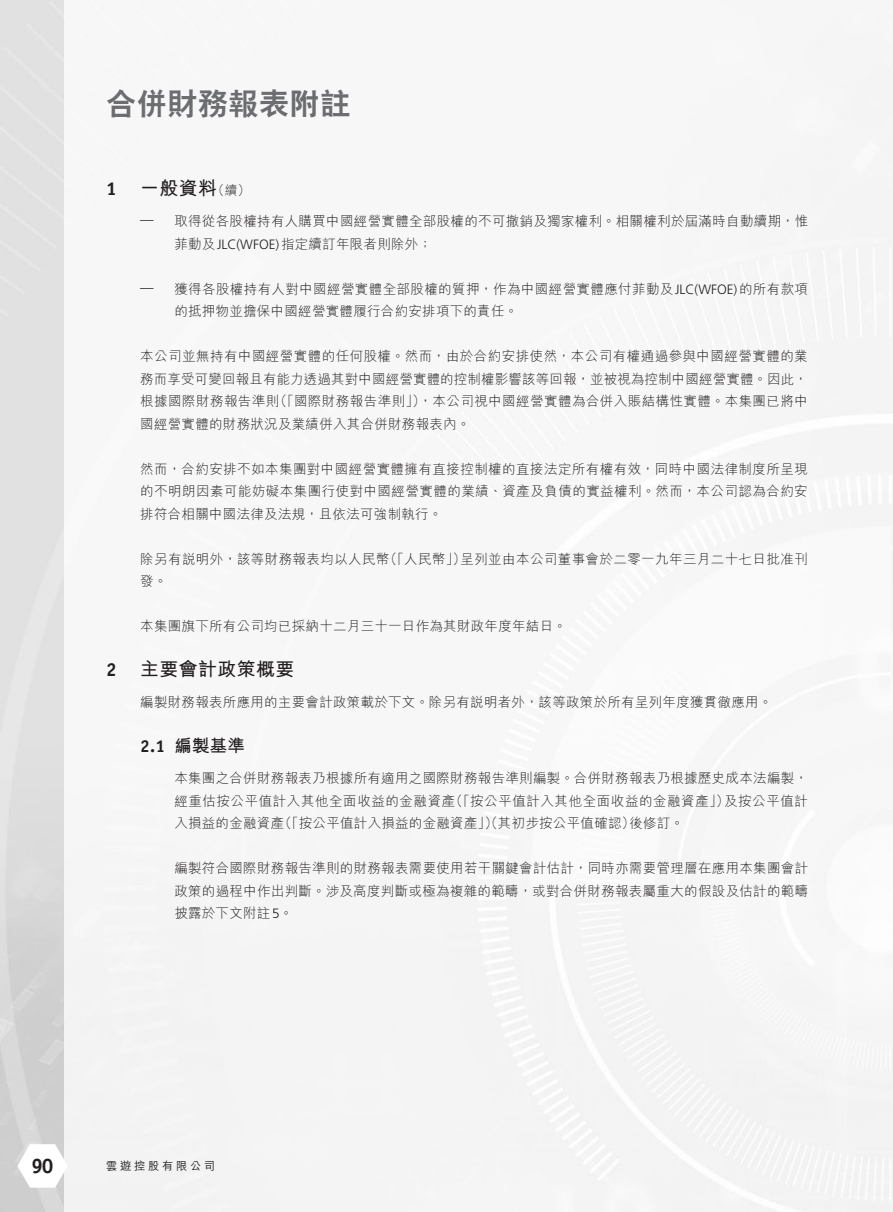
<style>
.page{position:relative;width:893px;height:1212px;background:#fff}
.page>*{position:absolute;margin:0;border:0;box-sizing:border-box;transform-origin:0 0}
.t1{font:800 30px "C Hei 2 HK";letter-spacing:.02em;color:#6c6d70}
.t2{font:700 21px "Officina Sans Std";color:#231f20}
._01_H1{font:700 18.75px "M Hei HK";letter-spacing:.03em;color:#231f20}
._01_H1-2{font:700 18.75px "Officina Sans Std";color:#231f20}
._02_H2{font:700 17.25px "M Hei HK";color:#231f20}
._00_txt{font:300 13.5px/22.5px "M Hei HK";letter-spacing:.025em;color:#231f20;text-align:justify}
.t3{font:500 11.25px "M Hei HK";letter-spacing:.24em;color:#231f20}
.s1{font-weight:300;font-size:12.75px}
.s2{font-family:"Frutiger LT Std"}
.s3{font-family:"Officina Sans Std"}
</style>
<div class="page">
<svg style="left:17px;top:1144px;width:51px;height:43px"></svg>
<p class="t1" style="left:106px;top:89px;width:246px">合併財務報表附註</p>
<p class="_01_H1-2" style="left:106px;top:177px;width:12px">1</p>
<p class="_01_H1" style="left:140px;top:175px;width:112px">一般資料<span class="s1">（續）</span></p>
<p class="_00_txt" style="left:174px;top:210px;width:635px;text-indent:-34px"><span class="s2">—</span> 取得從各股權持有人購買中國經營實體全部股權的不可撤銷及獨家權利。相關權利於屆滿時自動續期，惟菲動及<span class="s2">JLC(WFOE)</span>指定續訂年限者則除外；</p>
<p class="_00_txt" style="left:174px;top:277px;width:635px;text-indent:-34px"><sup>—</sup> 獲得各股權持有人對中國經營實體全部股權的質押，作為中國經營實體應付菲動及<span class="s2">JLC(WFOE)</span>的所有款項的抵押物並擔保中國經營實體履行合約安排項下的責任。</p>
<p class="_00_txt" style="left:140px;top:345px;width:669px">本公司並無持有中國經營實體的任何股權。然而，由於合約安排使然，本公司有權通過參與中國經營實體的業務而享受可變回報且有能力透過其對中國經營實體的控制權影響該等回報，並被視為控制中國經營實體。因此，根據國際財務報告準則（「國際財務報告準則」），本公司視中國經營實體為合併入賬結構性實體。本集團已將中國經營實體的財務狀況及業績併入其合併財務報表內。</p>
<p class="_00_txt" style="left:140px;top:457px;width:669px">然而，合約安排不如本集團對中國經營實體擁有直接控制權的直接法定所有權有效，同時中國法律制度所呈現的不明朗因素可能妨礙本集團行使對中國經營實體的業績、資產及負債的實益權利。然而，本公司認為合約安排符合相關中國法律及法規，且依法可強制執行。</p>
<p class="_00_txt" style="left:140px;top:547px;width:669px">除另有說明外，該等財務報表均以人民幣（「人民幣」）呈列並由本公司董事會於二零一九年三月二十七日批准刊發。</p>
<p class="_00_txt" style="left:140px;top:615px;width:428px">本集團旗下所有公司均已採納十二月三十一日作為其財政年度年結日。</p>
<p class="_01_H1-2" style="left:106px;top:658px;width:12px">2</p>
<p class="_01_H1" style="left:140px;top:656px;width:155px">主要會計政策概要</p>
<p class="_00_txt" style="left:140px;top:691px;width:633px">編製財務報表所應用的主要會計政策載於下文。除另有說明者外，該等政策於所有呈列年度獲貫徹應用。</p>
<p class="_02_H2" style="left:140px;top:733px;width:106px"><span class="s3">2.1</span> 編製基準</p>
<p class="_00_txt" style="left:174px;top:767px;width:635px">本集團之合併財務報表乃根據所有適用之國際財務報告準則編製。合併財務報表乃根據歷史成本法編製，經重估按公平值計入其他全面收益的金融資產（「按公平值計入其他全面收益的金融資產」）及按公平值計入損益的金融資產（「按公平值計入損益的金融資產」）（其初步按公平值確認）後修訂。</p>
<p class="_00_txt" style="left:174px;top:857px;width:635px">編製符合國際財務報告準則的財務報表需要使用若干關鍵會計估計，同時亦需要管理層在應用本集團會計政策的過程中作出判斷。涉及高度判斷或極為複雜的範疇，或對合併財務報表屬重大的假設及估計的範疇披露於下文附註<span class="s2">5</span>。</p>
<p class="t2" style="left:31px;top:1153px;width:24px">90</p>
<p class="t3" style="left:106px;top:1157px;width:110px">雲遊控股有限公司</p>
</div>
